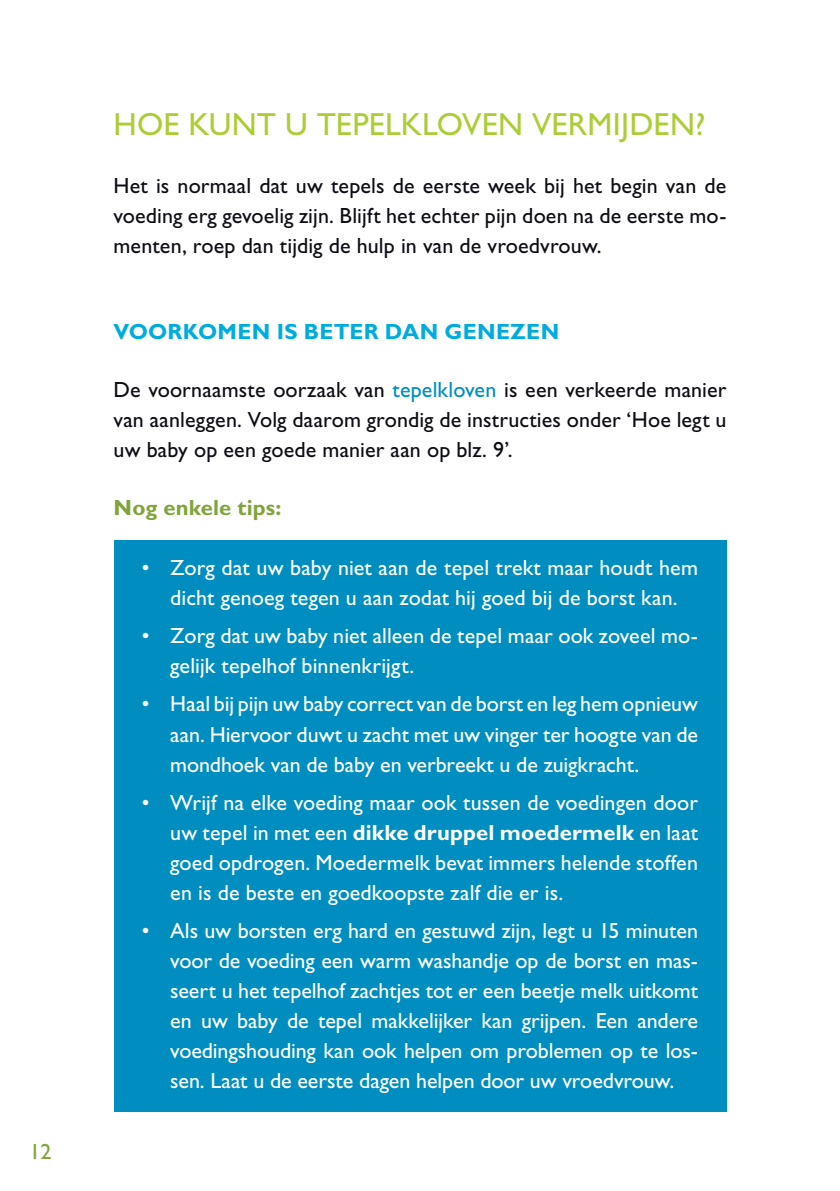
<style>
.page{position:relative;width:840px;height:1191px;background:#fff}
.page>*{position:absolute;margin:0;border:0;box-sizing:border-box;transform-origin:0 0}
.t1{font:32px "Gill Sans Std";letter-spacing:.005em;color:#adcd37}
.t2{font:22px/30px "Gill Sans Std";letter-spacing:.005em;color:#fff;text-align:justify}
.t3{font:22px/30px "Gill Sans Std";letter-spacing:.005em;color:#0e0c14;text-align:justify}
.t4{font:700 22px "Gill Sans Std";letter-spacing:.015em;color:#00acde}
.t5{font:700 22px "Gill Sans Std";letter-spacing:.005em;color:#81a43d}
.t6{font:22px "Gill Sans Std";color:#81a43d}
.s1{color:#008ec0}
.s2{font-weight:700}
</style>
<div class="page">
<div style="left:113px;top:540px;width:613px;height:571px;background:#008ec0"></div>
<p class="t6" style="left:29px;top:1138px;width:23px">12</p>
<h1 class="t1" style="left:113px;top:106px;width:593px">HOE KUNT U TEPELKLOVEN VERMIJDEN?</h1>
<p class="t3" style="left:113px;top:171px;width:614px">Het is normaal dat uw tepels de eerste week bij het begin van de voeding erg gevoelig zijn. Blijft het echter pijn doen na de eerste mo&shy;menten, roep dan tijdig de hulp in van de vroedvrouw.</p>
<p class="t4" style="left:113px;top:319px;width:447px">VOORKOMEN IS BETER DAN GENEZEN</p>
<p class="t3" style="left:113px;top:375px;width:614px">De voornaamste oorzaak van <span class="s1">tepelkloven</span> is een verkeerde manier van aanleggen. Volg daarom grondig de instructies onder ‘Hoe legt u uw baby op een goede manier aan op blz. 9’.</p>
<p class="t5" style="left:113px;top:495px;width:169px">Nog enkele tips:</p>
<p class="t2" style="left:142px;top:553px;width:557px;text-align:center">• Zorg dat uw baby niet aan de tepel trekt maar houdt hem dicht genoeg tegen u aan zodat hij goed bij de borst kan.</p>
<p class="t2" style="left:170px;top:621px;width:529px;text-indent:-28px">• Zorg dat uw baby niet alleen de tepel maar ook zoveel mo&shy;gelijk tepelhof binnenkrijgt.</p>
<p class="t2" style="left:170px;top:689px;width:529px;text-indent:-28px">• Haal bij pijn uw baby correct van de borst en leg hem opnieuw aan. Hiervoor duwt u zacht met uw vinger ter hoogte van de mondhoek van de baby en verbreekt u de zuigkracht.</p>
<p class="t2" style="left:170px;top:787px;width:529px;text-indent:-28px">• Wrijf na elke voeding maar ook tussen de voedingen door uw tepel in met een <span class="s2">dikke druppel moedermelk</span> en laat goed opdrogen. Moedermelk bevat immers helende stoffen en is de beste en goedkoopste zalf die er is.</p>
<p class="t2" style="left:170px;top:915px;width:529px;text-indent:-28px">• Als uw borsten erg hard en gestuwd zijn, legt u 15 minuten voor de voeding een warm washandje op de borst en mas&shy;seert u het tepelhof zachtjes tot er een beetje melk uitkomt en uw baby de tepel makkelijker kan grijpen. Een andere voedingshouding kan ook helpen om problemen op te los&shy;sen. Laat u de eerste dagen helpen door uw vroedvrouw.</p>
</div>
